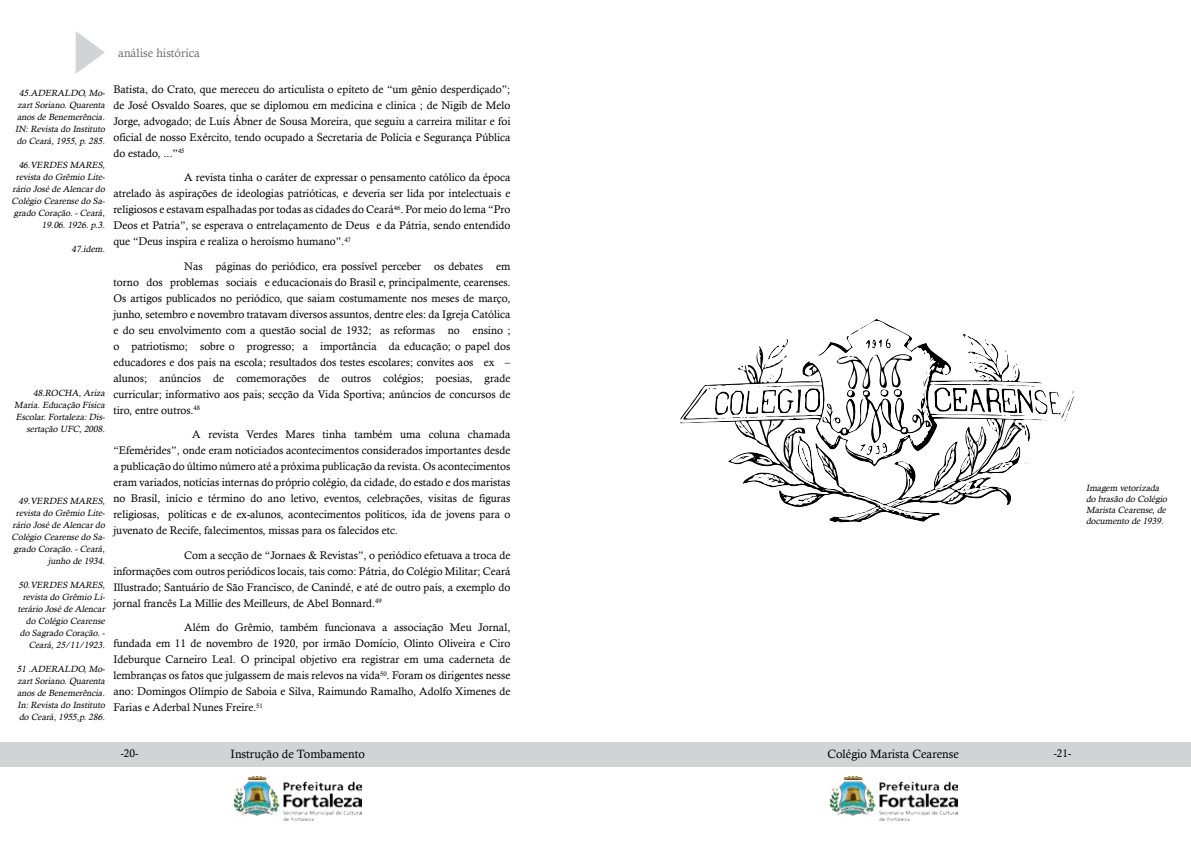
<style>
.page{position:relative;width:1191px;height:842px;background:#fff}
.page>*{position:absolute;margin:0;border:0;box-sizing:border-box;transform-origin:0 0}
.t1{font:12px "Calisto";color:#000}
.t2{font:12px "Calisto";color:#6d6e71}
.t3{font:11px/16px "Calisto";color:#000;text-align:justify}
.t4{font:italic 9px/12px "Calisto";letter-spacing:-.03em;color:#000;text-align:right}
.t5{font:italic 9px/12px "Calisto";letter-spacing:-.105em;color:#000;text-align:right}
</style>
<div class="page">
<div style="left:0;top:742px;width:1190px;height:25px;background:#d1d3d4"></div>
<img style="left:234px;top:777px;width:127px;height:43px">
<img style="left:829px;top:777px;width:128px;height:43px">
<svg style="left:76px;top:31px;width:29px;height:43px"></svg>
<svg style="left:680px;top:329px;width:394px;height:192px"></svg>
<p class="t2" style="left:118px;top:46px;width:83px">análise histórica</p>
<p class="t3" style="left:113px;top:81px;width:398px">Batista, do Crato, que mereceu do articulista o epíteto de “um gênio desperdiçado”; de José Osvaldo Soares, que se diplomou em medicina e clinica ; de Nigib de Melo Jorge, advogado; de Luís Ábner de Sousa Moreira, que seguiu a carreira militar e foi oficial de nosso Exército, tendo ocupado a Secretaria de Polícia e Segurança Pública do estado, ...”<sup>45</sup></p>
<p class="t3" style="left:113px;top:170px;width:398px;text-indent:71px">A revista tinha o caráter de expressar o pensamento católico da época atrelado às aspirações de ideologias patrióticas, e deveria ser lida por intelectuais e religiosos e estavam espalhadas por todas as cidades do Ceará<sup>46</sup>. Por meio do lema “Pro Deos et Patria”, se esperava o entrelaçamento de Deus e da Pátria, sendo entendido que “Deus inspira e realiza o heroísmo humano”.<sup>47</sup></p>
<p class="t3" style="left:113px;top:258px;width:398px;text-indent:71px">Nas páginas do periódico, era possível perceber os debates em torno dos problemas sociais e educacionais do Brasil e, principalmente, cearenses.<br>Os artigos publicados no periódico, que saiam costumamente nos meses de março, junho, setembro e novembro tratavam diversos assuntos, dentre eles: da Igreja Católica e do seu envolvimento com a questão social de 1932; as reformas no ensino ; o patriotismo; sobre o progresso; a importância da educação; o papel dos educadores e dos pais na escola; resultados dos testes escolares; convites aos ex – alunos; anúncios de comemorações de outros colégios; poesias, grade curricular; informativo aos pais; secção da Vida Sportiva; anúncios de concursos de tiro, entre outros.<sup>48</sup></p>
<p class="t3" style="left:113px;top:427px;width:398px;text-indent:79px">A revista Verdes Mares tinha também uma coluna chamada “Efemérides”, onde eram noticiados acontecimentos considerados importantes desde a publicação do último número até a próxima publicação da revista. Os acontecimentos eram variados, notícias internas do próprio colégio, da cidade, do estado e dos maristas no Brasil, início e término do ano letivo, eventos, celebrações, visitas de figuras religiosas, políticas e de ex-alunos, acontecimentos políticos, ida de jovens para o juvenato de Recife, falecimentos, missas para os falecidos etc.</p>
<p class="t3" style="left:113px;top:547px;width:398px;text-indent:71px">Com a secção de “Jornaes &amp; Revistas”, o periódico efetuava a troca de informações com outros periódicos locais, tais como: Pátria, do Colégio Militar; Ceará Illustrado; Santuário de São Francisco, de Canindé, e até de outro país, a exemplo do jornal francês La Millie des Meilleurs, de Abel Bonnard.<sup>49</sup></p>
<p class="t3" style="left:113px;top:620px;width:398px;text-indent:71px">Além do Grêmio, também funcionava a associação Meu Jornal, fundada em 11 de novembro de 1920, por irmão Domício, Olinto Oliveira e Ciro Ideburque Carneiro Leal. O principal objetivo era registrar em uma caderneta de lembranças os fatos que julgassem de mais relevos na vida<sup>50</sup>. Foram os dirigentes nesse ano: Domingos Olímpio de Saboia e Silva, Raimundo Ramalho, Adolfo Ximenes de Farias e Aderbal Nunes Freire.<sup>51</sup></p>
<p class="t4" style="left:15px;top:87px;width:93px;text-align:center">45.ADERALDO,Mo&shy;zartSoriano.Quarenta anos de Benemerência.<br>IN:Revista do Instituto do Ceará,1955,p.285.</p>
<p class="t4" style="left:12px;top:159px;width:97px">46.VERDES MARES, revista do Grêmio Lite&shy;rário José de Alencardo<br>Colégio Cearense do Sa&shy;grado Coração.-Ceará,<br>19.06.1926.p.3.</p>
<p class="t4" style="left:72px;top:243px;width:37px">47.idem.</p>
<p class="t4" style="left:14px;top:387px;width:94px">48.ROCHA,Ariza<br>Maria.Educação Física<br>Escolar.Fortaleza:Dis&shy;sertação UFC,2008.</p>
<p class="t5" style="left:12px;top:495px;width:97px">49.VERDES MARES, revista do Grêmio Lite&shy;rário José de Alencardo<br>Colégio Cearense do Sa&shy;grado Coração.-Ceará, junho de 1934.</p>
<p class="t4" style="left:18px;top:579px;width:90px">50.VERDES MARES, revista do Grêmio Li&shy;terário José de Alencar do Colégio Cearense do Sagrado Coração.-<br>Ceará,25/11/1923.</p>
<p class="t4" style="left:17px;top:663px;width:91px;text-align:justify">51 .ADERALDO,Mo&shy;zartSoriano.Quarenta anos de Benemerência.<br>In:Revista do Instituto do Ceará,1955,p.286.</p>
<p class="t3" style="left:121px;top:745px;width:19px">-20-</p>
<p class="t1" style="left:231px;top:747px;width:136px">Instrução de Tombamento</p>
<p class="t1" style="left:827px;top:747px;width:133px">Colégio Marista Cearense</p>
<p class="t3" style="left:1053px;top:745px;width:19px">-21-</p>
<p class="t4" style="left:1086px;top:482px;width:84px;line-height:10.8px;text-align:left">Imagem vetorizada do brasão do Colégio<br>Marista Cearense,de documento de 1939.</p>
</div>
